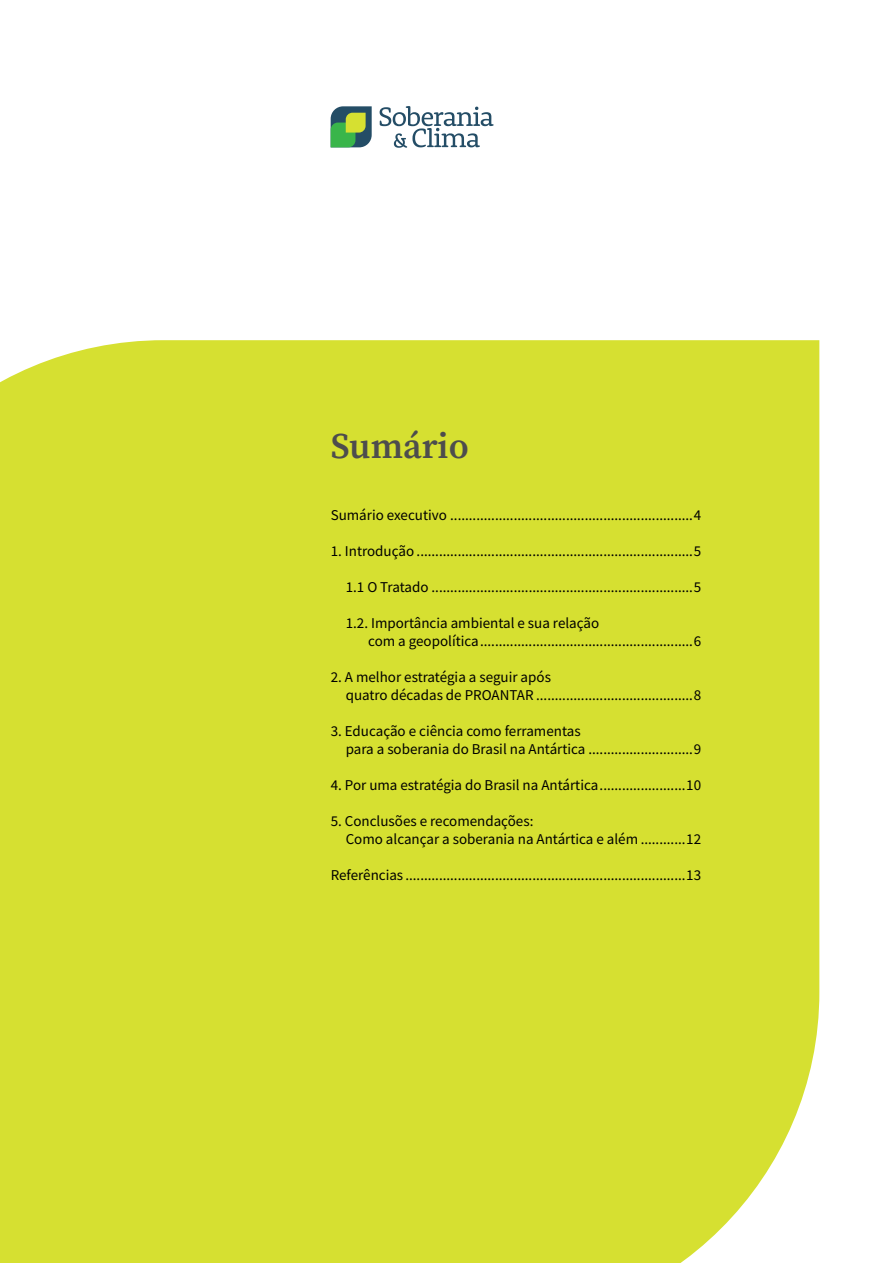
<style>
.page{position:relative;width:893px;height:1263px;background:#fff}
.page>*{position:absolute;margin:0;border:0;box-sizing:border-box;transform-origin:0 0}
.t1{font:600 36px "Source Serif Pro";color:#4d4d4d}
.t2{font:15px/18px "Source Sans Pro";color:#000}
.t3{font:15px "Source Sans Pro";letter-spacing:-.02em;color:#000}
</style>
<div class="page">
<div style="left:0;top:340px;width:819px;height:923px;background:#d6e031"></div>
<svg style="left:331px;top:106px;width:41px;height:41px;background:#5c9459"></svg>
<svg style="left:380px;top:106px;width:114px;height:42px"></svg>
<h1 class="t1" style="left:331px;top:421px;width:140px">Sumário</h1>
<p class="t2" style="left:331px;top:506px;width:372px">Sumário executivo .................................................................4</p>
<p class="t2" style="left:331px;top:542px;width:372px">1. Introdução ..........................................................................5</p>
<p class="t3" style="left:346px;top:578px;width:357px">1.1 O Tratado ......................................................................5</p>
<p class="t2" style="left:368px;top:614px;width:334px;text-indent:-22px">1.2. Importância ambiental e sua relação<br>com a geopolítica.........................................................6</p>
<p class="t2" style="left:346px;top:668px;width:357px;text-indent:-15px">2. A melhor estratégia a seguir após<br>quatro décadas de PROANTAR ..........................................8</p>
<p class="t2" style="left:346px;top:722px;width:357px;text-indent:-15px">3. Educação e ciência como ferramentas<br>para a soberania do Brasil na Antártica ............................9</p>
<p class="t2" style="left:331px;top:776px;width:372px">4. Por uma estratégia do Brasil na Antártica.......................10</p>
<p class="t2" style="left:346px;top:812px;width:357px;text-indent:-15px">5. Conclusões e recomendações:<br>Como alcançar a soberania na Antártica e além ............12</p>
<p class="t2" style="left:331px;top:866px;width:372px">Referências ...........................................................................13</p>
</div>
